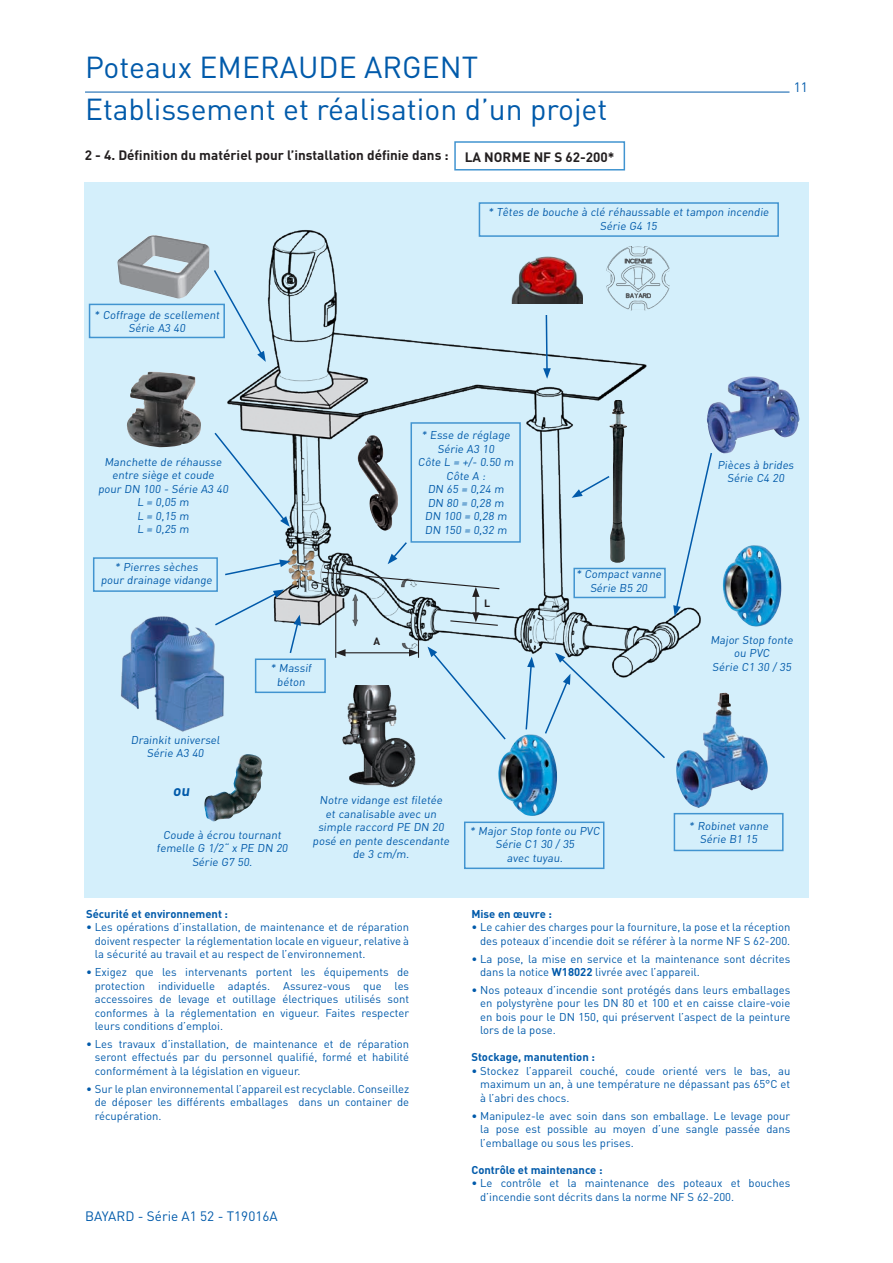
<style>
.page{position:relative;width:893px;height:1263px;background:#fff}
.page>*{position:absolute;margin:0;border:0;box-sizing:border-box;transform-origin:0 0}
.titres_interieurs{font:30px "DIN";color:#015aaa}
.PUCES{font:700 15px "DIN";color:#015aaa}
.t1{font:700 13.5px "DIN";color:#231f20}
.t2{font:13.5px "DIN";color:#015aaa}
.PUCES-2{font:11.25px/13.5px "DIN";color:#015aaa;text-align:justify}
.t3{font:700 11.25px "DIN";color:#015aaa}
.Normal_e{font:700 10.5px "DIN";color:#231f20}
.s1{font-weight:700}
</style>
<div class="page">
<hr style="left:85px;top:92px;width:704px;height:1px;background:#015aaa">
<div style="left:85px;top:182px;width:724px;height:715px;background:#d4effb"></div>
<img style="left:227px;top:227px;width:474px;height:452px">
<img style="left:707px;top:376px;width:92px;height:77px">
<img style="left:609px;top:400px;width:18px;height:163px">
<img style="left:117px;top:235px;width:92px;height:64px">
<img style="left:127px;top:372px;width:74px;height:75px">
<img style="left:121px;top:616px;width:103px;height:116px">
<img style="left:606px;top:246px;width:39px;height:26px">
<svg style="left:543px;top:313px;width:8px;height:66px"></svg>
<svg style="left:572px;top:474px;width:39px;height:24px"></svg>
<svg style="left:673px;top:451px;width:40px;height:165px"></svg>
<svg style="left:525px;top:657px;width:10px;height:73px"></svg>
<svg style="left:388px;top:541px;width:20px;height:23px"></svg>
<svg style="left:544px;top:653px;width:123px;height:105px"></svg>
<svg style="left:214px;top:431px;width:76px;height:96px"></svg>
<svg style="left:213px;top:589px;width:88px;height:66px"></svg>
<svg style="left:225px;top:560px;width:65px;height:16px"></svg>
<svg style="left:212px;top:268px;width:54px;height:94px"></svg>
<svg style="left:320px;top:571px;width:187px;height:163px"></svg>
<img style="left:358px;top:435px;width:40px;height:96px">
<img style="left:204px;top:754px;width:59px;height:68px">
<img style="left:338px;top:685px;width:78px;height:103px">
<img style="left:498px;top:734px;width:59px;height:82px">
<img style="left:723px;top:545px;width:58px;height:81px">
<img style="left:676px;top:693px;width:92px;height:115px">
<img style="left:511px;top:251px;width:72px;height:53px">
<div style="left:89px;top:304px;width:136px;height:34px;border:2px solid #4194d0"></div>
<div style="left:93px;top:557px;width:125px;height:35px;border:2px solid #4194d0"></div>
<div style="left:255px;top:658px;width:71px;height:35px;border:2px solid #4194d0"></div>
<div style="left:479px;top:202px;width:300px;height:35px;border:2px solid #4194d0"></div>
<div style="left:410px;top:422px;width:111px;height:121px;border:2px solid #4194d0"></div>
<div style="left:464px;top:821px;width:140px;height:48px;border:2px solid #4194d0"></div>
<div style="left:674px;top:813px;width:110px;height:38px;border:2px solid #4194d0"></div>
<div style="left:573px;top:568px;width:93px;height:30px;border:2px solid #4194d0"></div>
<div style="left:454px;top:141px;width:171px;height:30px;border:2px solid #4194d0"></div>
<p class="titres_interieurs" style="left:85px;top:49px;width:395px">Poteaux EMERAUDE ARGENT</p>
<p class="titres_interieurs" style="left:85px;top:91px;width:524px">Etablissement et réalisation d’un projet</p>
<p class="t1" style="left:85px;top:146px;width:366px">2 - 4. Définition du matériel pour l’installation définie dans :</p>
<p class="t1" style="left:465px;top:148px;width:151px">LA NORME NF S 62-200*</p>
<p class="PUCES-2" style="left:488px;top:205px;width:284px;text-align:center">* Têtes de bouche à clé réhaussable et tampon incendie<br>Série G4 15</p>
<p class="t2" style="left:794px;top:79px;width:16px">11</p>
<p class="PUCES-2" style="left:94px;top:308px;width:128px">* Coffrage de scellement</p>
<p class="PUCES-2" style="left:128px;top:321px;width:60px">Série A3 40</p>
<p class="PUCES-2" style="left:98px;top:455px;width:133px;text-align:center">Manchette de réhausse entre siège et coude<br>pour DN 100 - Série A3 40</p>
<p class="PUCES-2" style="left:137px;top:495px;width:55px">L = 0,05 m</p>
<p class="PUCES-2" style="left:137px;top:509px;width:55px">L = 0,15 m</p>
<p class="PUCES-2" style="left:137px;top:522px;width:55px">L = 0,25 m</p>
<p class="PUCES-2" style="left:115px;top:560px;width:86px">* Pierres sèches</p>
<p class="PUCES-2" style="left:101px;top:573px;width:115px">pour drainage vidange</p>
<p class="PUCES-2" style="left:131px;top:732px;width:92px">Drainkit universel</p>
<p class="PUCES-2" style="left:147px;top:746px;width:60px">Série A3 40</p>
<p class="PUCES-2" style="left:270px;top:661px;width:44px">* Massif</p>
<p class="PUCES-2" style="left:277px;top:674px;width:31px">béton</p>
<p class="Normal_e" style="left:373px;top:634px;width:8px">A</p>
<p class="PUCES-2" style="left:421px;top:428px;width:92px;text-align:center">* Esse de réglage<br>Série A3 10</p>
<p class="PUCES-2" style="left:418px;top:455px;width:99px">Côte L = +/- 0.50 m</p>
<p class="PUCES-2" style="left:446px;top:469px;width:42px">Côte A :</p>
<p class="PUCES-2" style="left:428px;top:482px;width:79px">DN 65 = 0,24 m</p>
<p class="PUCES-2" style="left:428px;top:496px;width:79px">DN 80 = 0,28 m</p>
<p class="PUCES-2" style="left:425px;top:509px;width:85px">DN 100 = 0,28 m</p>
<p class="PUCES-2" style="left:425px;top:523px;width:85px">DN 150 = 0,32 m</p>
<p class="Normal_e" style="left:484px;top:596px;width:8px">L</p>
<p class="PUCES-2" style="left:576px;top:567px;width:89px">* Compact vanne</p>
<p class="PUCES-2" style="left:590px;top:581px;width:61px">Série B5 20</p>
<p class="PUCES" style="left:173px;top:781px;width:20px">ou</p>
<p class="PUCES-2" style="left:157px;top:828px;width:134px;text-align:center">Coude à écrou tournant femelle G 1/2“ x PE DN 20<br>Série G7 50.</p>
<p class="PUCES-2" style="left:313px;top:793px;width:140px;text-align:center">Notre vidange est filetée et canalisable avec un simple raccord PE DN 20 posé en pente descendante de 3 cm/m.</p>
<p class="PUCES-2" style="left:470px;top:824px;width:133px;text-align:center">* Major Stop fonte ou PVC<br>Série C1 30 / 35<br>avec tuyau.</p>
<p class="PUCES-2" style="left:717px;top:458px;width:80px">Pièces à brides</p>
<p class="PUCES-2" style="left:727px;top:471px;width:60px">Série C4 20</p>
<p class="PUCES-2" style="left:710px;top:633px;width:86px;text-align:center">Major Stop fonte ou PVC<br>Série C1 30 / 35</p>
<p class="PUCES-2" style="left:689px;top:819px;width:83px">* Robinet vanne</p>
<p class="PUCES-2" style="left:700px;top:832px;width:61px">Série B1 15</p>
<p class="t3" style="left:86px;top:906px;width:144px">Sécurité et environnement :</p>
<p class="PUCES-2" style="left:95px;top:920px;width:316px;text-indent:-9px">• Les opérations d’installation, de maintenance et de réparation doivent respecter la réglementation locale en vigueur, relative à la sécurité au travail et au respect de l’environnement.</p>
<p class="PUCES-2" style="left:95px;top:965px;width:316px;text-indent:-9px">• Exigez que les intervenants portent les équipements de protection individuelle adaptés. Assurez-vous que les accessoires de levage et outillage électriques utilisés sont conformes à la réglementation en vigueur. Faites respecter leurs conditions d’emploi.</p>
<p class="PUCES-2" style="left:95px;top:1037px;width:316px;text-indent:-9px">• Les travaux d’installation, de maintenance et de réparation seront effectués par du personnel qualifié, formé et habilité conformément à la législation en vigueur.</p>
<p class="PUCES-2" style="left:95px;top:1081px;width:316px;text-indent:-9px">• Sur le plan environnemental l’appareil est recyclable. Conseillez de déposer les différents emballages dans un container de récupération.</p>
<p class="t2" style="left:85px;top:1207px;width:194px">BAYARD - Série A1 52 - T19016A</p>
<p class="t3" style="left:471px;top:906px;width:82px">Mise en œuvre :</p>
<p class="PUCES-2" style="left:471px;top:920px;width:320px;text-align:right">• Le cahier des charges pour la fourniture, la pose et la réception des poteaux d’incendie doit se référer à la norme NF S 62-200.</p>
<p class="PUCES-2" style="left:480px;top:951px;width:312px;text-indent:-9px">• La pose, la mise en service et la maintenance sont décrites dans la notice <span class="s1">W18022</span> livrée avec l’appareil.</p>
<p class="PUCES-2" style="left:480px;top:983px;width:312px;text-indent:-9px">• Nos poteaux d’incendie sont protégés dans leurs emballages en polystyrène pour les DN 80 et 100 et en caisse claire-voie en bois pour le DN 150, qui préservent l’aspect de la peinture lors de la pose.</p>
<p class="t3" style="left:471px;top:1050px;width:125px">Stockage, manutention :</p>
<p class="PUCES-2" style="left:480px;top:1064px;width:312px;text-indent:-9px">• Stockez l’appareil couché, coude orienté vers le bas, au maximum un an, à une température ne dépassant pas 65°C et à l’abri des chocs.</p>
<p class="PUCES-2" style="left:480px;top:1108px;width:312px;text-indent:-9px">• Manipulez-le avec soin dans son emballage. Le levage pour la pose est possible au moyen d’une sangle passée dans l’emballage ou sous les prises.</p>
<p class="t3" style="left:471px;top:1162px;width:133px">Contrôle et maintenance :</p>
<p class="PUCES-2" style="left:480px;top:1176px;width:312px;text-indent:-9px">• Le contrôle et la maintenance des poteaux et bouches d’incendie sont décrits dans la norme NF S 62-200.</p>
</div>
